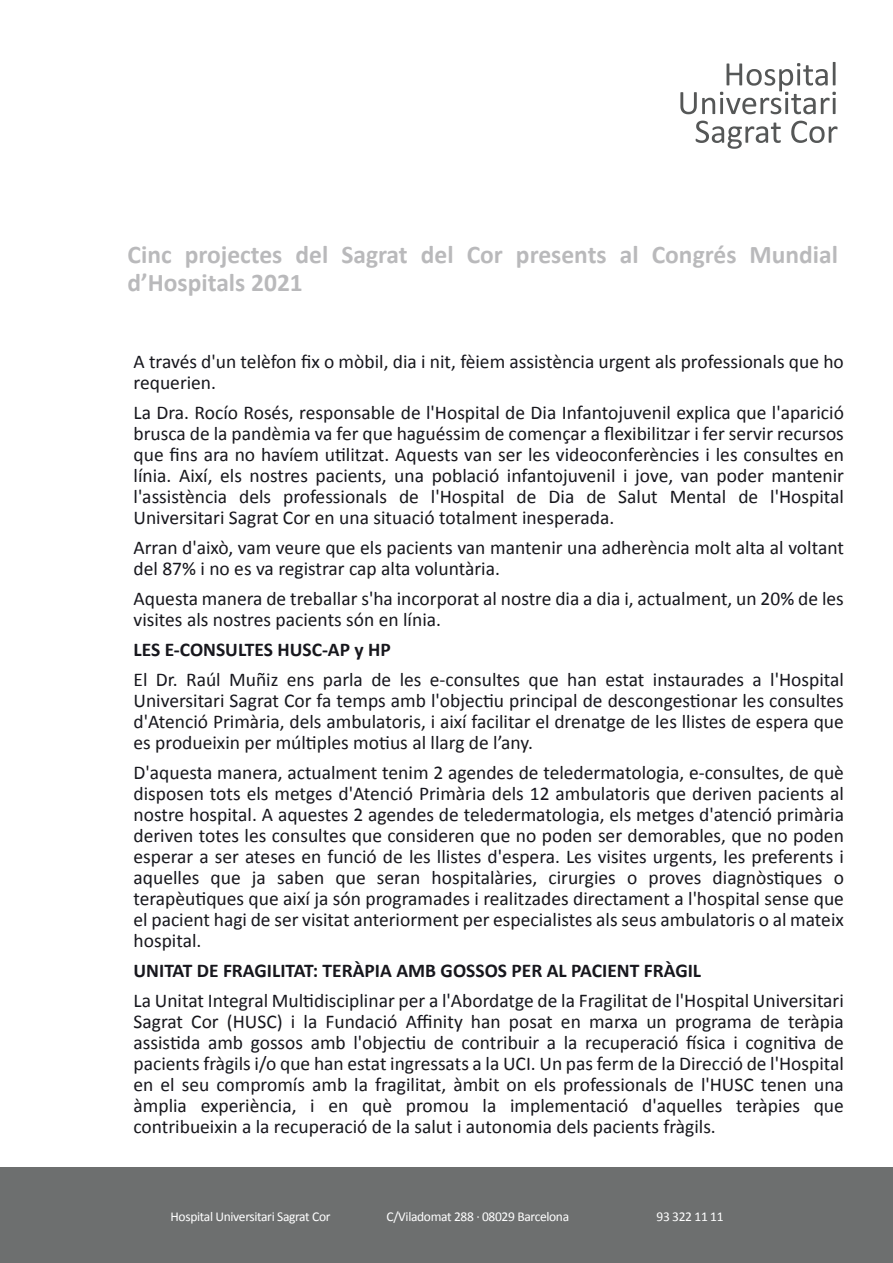
<style>
.page{position:relative;width:893px;height:1263px;background:#fff}
.page>*{position:absolute;margin:0;border:0;box-sizing:border-box;transform-origin:0 0}
.t1{font:700 25.5px/28.5px "Calibri";color:rgb(23 23 29/.3)}
.t2{font:19.5px/21px "Calibri";color:#17171d;text-align:justify}
.t3{font:700 19.5px "Calibri";color:#17171d}
.t4{font:13.5px "Calibri";letter-spacing:-.025em;color:#fff}
</style>
<div class="page">
<div style="left:0;top:1167px;width:893px;height:96px;background:#6d6f6f"></div>
<svg style="left:680px;top:62px;width:156px;height:52px"></svg>
<svg style="left:696px;top:121px;width:85px;height:28px"></svg>
<svg style="left:791px;top:121px;width:46px;height:22px"></svg>
<h1 class="t1" style="left:128px;top:240px;width:712px">Cinc projectes del Sagrat del Cor presents al Congrés Mundial d’Hospitals 2021</h1>
<p class="t2" style="left:134px;top:351px;width:712px">A través d'un telèfon fix o mòbil, dia i nit, fèiem assistència urgent als professionals que ho requerien.</p>
<p class="t2" style="left:134px;top:402px;width:712px">La Dra. Rocío Rosés, responsable de l'Hospital de Dia Infantojuvenil explica que l'aparició brusca de la pandèmia va fer que haguéssim de començar a flexibilitzar i fer servir recursos que fins ara no havíem utilitzat. Aquests van ser les videoconferències i les consultes en línia. Així, els nostres pacients, una població infantojuvenil i jove, van poder mantenir l'assistència dels professionals de l'Hospital de Dia de Salut Mental de l'Hospital Universitari Sagrat Cor en una situació totalment inesperada.</p>
<p class="t2" style="left:134px;top:537px;width:712px">Arran d'això, vam veure que els pacients van mantenir una adherència molt alta al voltant del 87% i no es va registrar cap alta voluntària.</p>
<p class="t2" style="left:134px;top:588px;width:712px">Aquesta manera de treballar s'ha incorporat al nostre dia a dia i, actualment, un 20% de les visites als nostres pacients són en línia.</p>
<p class="t3" style="left:134px;top:637px;width:259px">LES E-CONSULTES HUSC-AP y HP</p>
<p class="t2" style="left:134px;top:669px;width:712px">El Dr. Raúl Muñiz ens parla de les e-consultes que han estat instaurades a l'Hospital Universitari Sagrat Cor fa temps amb l'objectiu principal de descongestionar les consultes d'Atenció Primària, dels ambulatoris, i així facilitar el drenatge de les llistes de espera que es produeixin per múltiples motius al llarg de l’any.</p>
<p class="t2" style="left:134px;top:762px;width:712px">D'aquesta manera, actualment tenim 2 agendes de teledermatologia, e-consultes, de què disposen tots els metges d'Atenció Primària dels 12 ambulatoris que deriven pacients al nostre hospital. A aquestes 2 agendes de teledermatologia, els metges d'atenció primària deriven totes les consultes que consideren que no poden ser demorables, que no poden esperar a ser ateses en funció de les llistes d'espera. Les visites urgents, les preferents i aquelles que ja saben que seran hospitalàries, cirurgies o proves diagnòstiques o terapèutiques que així ja són programades i realitzades directament a l'hospital sense que el pacient hagi de ser visitat anteriorment per especialistes als seus ambulatoris o al mateix hospital.</p>
<p class="t3" style="left:134px;top:958px;width:569px">UNITAT DE FRAGILITAT: TERÀPIA AMB GOSSOS PER AL PACIENT FRÀGIL</p>
<p class="t2" style="left:134px;top:990px;width:712px">La Unitat Integral Multidisciplinar per a l'Abordatge de la Fragilitat de l'Hospital Universitari Sagrat Cor (HUSC) i la Fundació Affinity han posat en marxa un programa de teràpia assistida amb gossos amb l'objectiu de contribuir a la recuperació física i cognitiva de pacients fràgils i/o que han estat ingressats a la UCI. Un pas ferm de la Direcció de l'Hospital en el seu compromís amb la fragilitat, àmbit on els professionals de l'HUSC tenen una àmplia experiència, i en què promou la implementació d'aquelles teràpies que contribueixin a la recuperació de la salut i autonomia dels pacients fràgils.</p>
<p class="t4" style="left:171px;top:1208px;width:161px">Hospital Universitari Sagrat Cor</p>
<p class="t4" style="left:387px;top:1208px;width:184px">C/Viladomat 288 · 08029 Barcelona</p>
<p class="t4" style="left:656px;top:1208px;width:69px">93 322 11 11</p>
</div>
